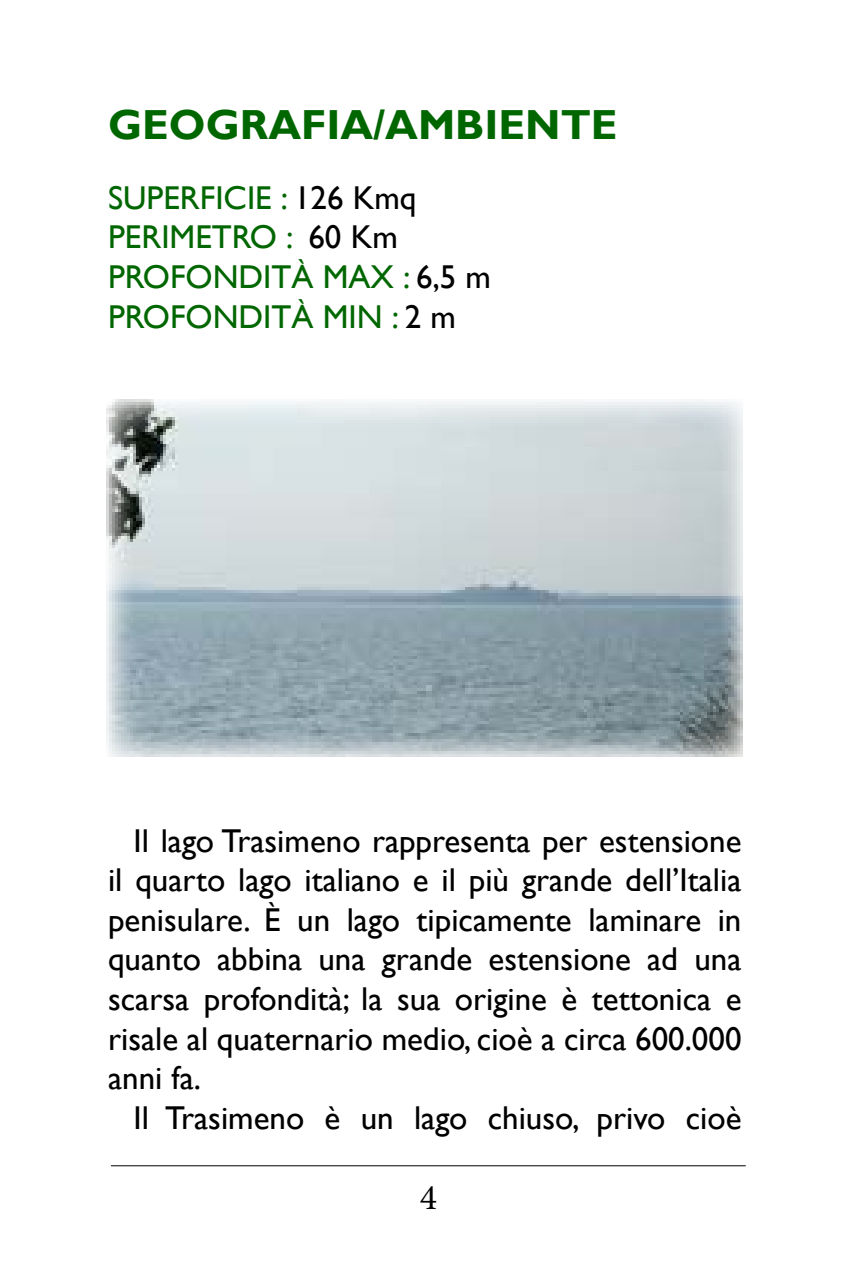
<style>
.page{position:relative;width:851px;height:1276px;background:#fff}
.page>*{position:absolute;margin:0;border:0;box-sizing:border-box;transform-origin:0 0}
.t1{font:700 42px "Gill Sans";color:#060}
.t2{font:36px "Minion Pro";color:#000}
.t3{font:33px/39.6px "Gill Sans";color:#000;text-align:justify}
.t4{font:33px/39.6px "Gill Sans";color:#060}
.s1{color:#000}
</style>
<div class="page">
<hr style="left:111px;top:1165px;width:634px;height:1px;background:#000">
<img style="left:106px;top:399px;width:636px;height:357px">
<p class="t1" style="left:108px;top:99px;width:511px">GEOGRAFIA/AMBIENTE</p>
<p class="t4" style="left:108px;top:178px;width:384px">SUPERFICIE : <span class="s1">126 Kmq<br></span>PERIMETRO : <span class="s1">60 Km<br></span>PROFONDITÀ MAX : <span class="s1">6,5 m<br></span>PROFONDITÀ MIN : <span class="s1">2 m</span></p>
<p class="t3" style="left:108px;top:821px;width:635px;text-indent:26px">Il lago Trasimeno rappresenta per estensione il quarto lago italiano e il più grande dell’Italia penisulare. È un lago tipicamente laminare in quanto abbina una grande estensione ad una scarsa profondità; la sua origine è tettonica e risale al quaternario medio, cioè a circa 600.000 anni fa.</p>
<p class="t3" style="left:134px;top:1098px;width:609px">Il Trasimeno è un lago chiuso, privo cioè</p>
<p class="t2" style="left:419px;top:1173px;width:19px">4</p>
</div>
